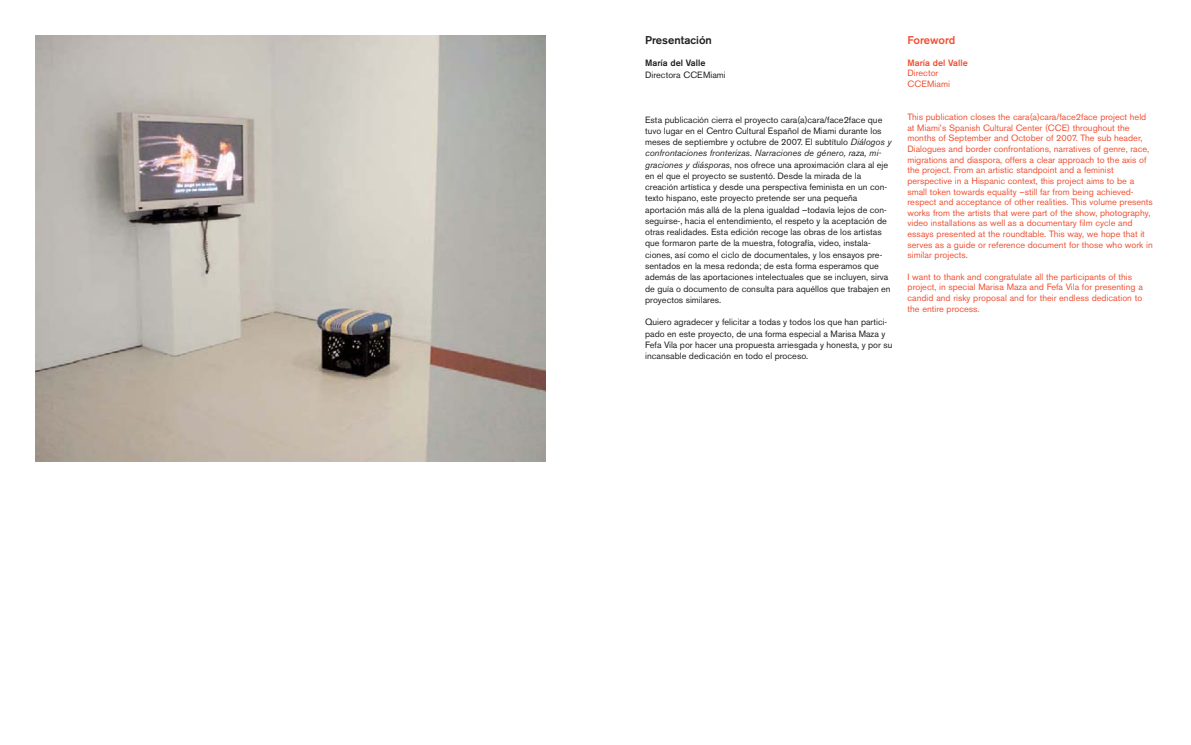
<style>
.page{position:relative;width:1191px;height:745px;background:#fff}
.page>*{position:absolute;margin:0;border:0;box-sizing:border-box;transform-origin:0 0}
.t1{font:500 11.25px "Akzidenz Grotesk BE";color:#231f20}
.t2{font:500 11.25px "Akzidenz Grotesk BE";color:#f05133}
.t3{font:9px/11.2px "Akzidenz Grotesk BE";color:#231f20}
.t4{font:9px/10.6px "Akzidenz Grotesk BE";color:#f05133}
.t5{font:500 9px "Akzidenz Grotesk BE";color:#231f20}
.t6{font:500 9px "Akzidenz Grotesk BE";color:#f05133}
.s1{font-style:italic}
</style>
<div class="page">
<img style="left:35px;top:36px;width:511px;height:425px">
<p class="t1" style="left:645px;top:33px;width:68px">Presentación</p>
<p class="t5" style="left:645px;top:58px;width:62px">María del Valle</p>
<p class="t3" style="left:645px;top:69px;width:82px">Directora CCEMiami</p>
<p class="t3" style="left:645px;top:114px;width:248px">Esta publicación cierra el proyecto cara(a)cara/face2face que tuvo lugar en el Centro Cultural Español de Miami durante los meses de septiembre y octubre de 2007. El subtítulo <span class="s1">Diálogos y confrontaciones fronterizas. Narraciones de género, raza, mi&shy;graciones y diásporas</span>, nos ofrece una aproximación clara al eje en el que el proyecto se sustentó. Desde la mirada de la creación artística y desde una perspectiva feminista en un con&shy;texto hispano, este proyecto pretende ser una pequeña aportación más allá de la plena igualdad –todavía lejos de con&shy;seguirse-, hacia el entendimiento, el respeto y la aceptación de otras realidades. Esta edición recoge las obras de los artistas que formaron parte de la muestra, fotografía, video, instala&shy;ciones, así como el ciclo de documentales, y los ensayos pre&shy;sentados en la mesa redonda; de esta forma esperamos que además de las aportaciones intelectuales que se incluyen, sirva de guía o documento de consulta para aquéllos que trabajen en proyectos similares.</p>
<p class="t3" style="left:645px;top:316px;width:249px">Quiero agradecer y felicitar a todas y todos los que han partici&shy;pado en este proyecto, de una forma especial a Marisa Maza y Fefa Vila por hacer una propuesta arriesgada y honesta, y por su incansable dedicación en todo el proceso.</p>
<p class="t2" style="left:907px;top:33px;width:50px">Foreword</p>
<p class="t6" style="left:907px;top:57px;width:62px">María del Valle</p>
<p class="t4" style="left:907px;top:68px;width:44px">Director<br>CCEMiami</p>
<p class="t4" style="left:907px;top:112px;width:247px">This publication closes the cara(a)cara/face2face project held at Miami’s Spanish Cultural Center (CCE) throughout the months of September and October of 2007. The sub header, Dialogues and border confrontations, narratives of genre, race, migrations and diaspora, offers a clear approach to the axis of the project. From an artistic standpoint and a feminist perspective in a Hispanic context, this project aims to be a small token towards equality –still far from being achieved&shy;respect and acceptance of other realities. This volume presents works from the artists that were part of the show, photography, video installations as well as a documentary film cycle and essays presented at the roundtable. This way, we hope that it serves as a guide or reference document for those who work in similar projects.</p>
<p class="t4" style="left:907px;top:271px;width:237px">I want to thank and congratulate all the participants of this project, in special Marisa Maza and Fefa Vila for presenting a candid and risky proposal and for their endless dedication to the entire process.</p>
</div>
